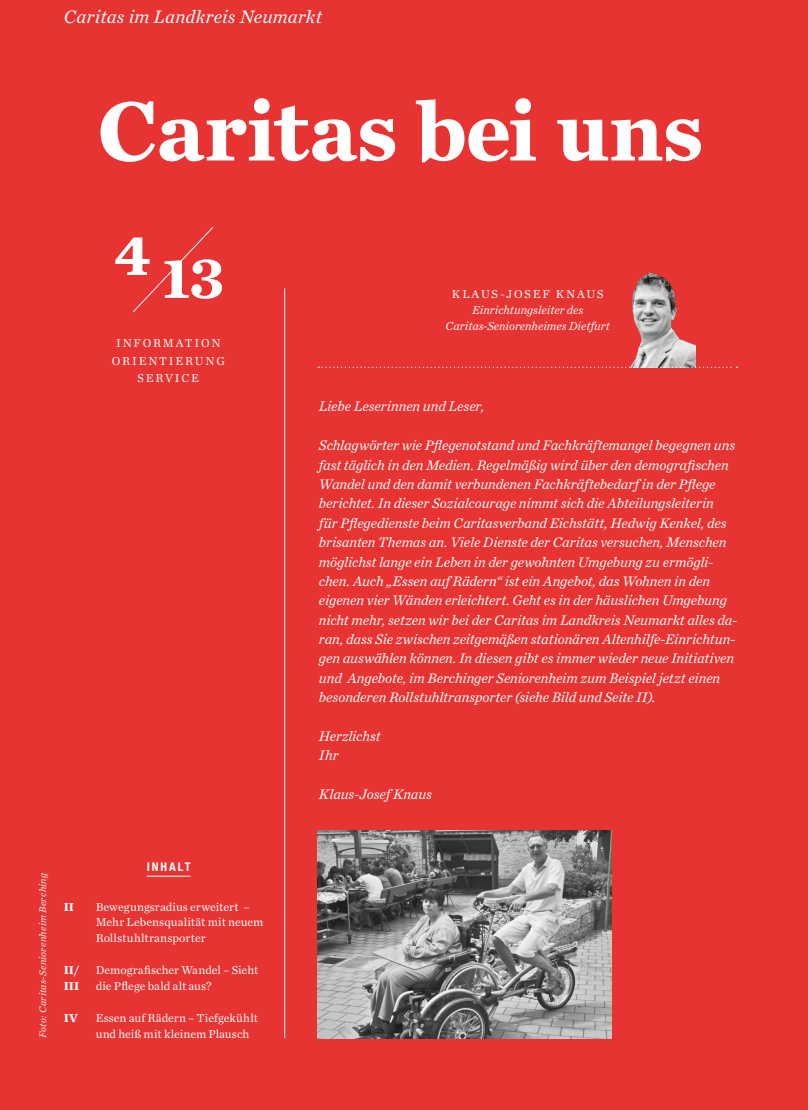
<style>
.page{position:relative;width:808px;height:1110px;background:#fff}
.page>*{position:absolute;margin:0;border:0;box-sizing:border-box;transform-origin:0 0}
.t1{font:700 87.5px "Chronicle Text G1";letter-spacing:-.01em;color:#fff}
.t2{font:700 60px "Chronicle Text G1";color:#fff}
.t3{font:italic 18.75px "Chronicle Text G1";letter-spacing:.01em;color:#fff}
.t4{font:italic 14.38px/19.4px "Chronicle Text G1";letter-spacing:-.01em;color:#fff}
.t5{font:12px/16px "Chronicle Text G1";letter-spacing:.02em;color:#fff}
.t6{font:italic 12px/16px "Chronicle Text G1";color:#fff;text-align:center}
.t7{font:12px/17.5px "Chronicle Text G1";letter-spacing:.15em;color:#fff;text-align:center}
.t8{font:12px/16px "Chronicle Text G1";letter-spacing:-.005em;color:#fff}
.t9{font:700 12px/16px "Chronicle Text G1";letter-spacing:.005em;color:#fff}
.t10{font:700 condensed 12px "Helvetica Neue LT Std";letter-spacing:.16em;color:#fff}
.t11{font:italic 10px "Chronicle Text G1";letter-spacing:.025em;color:#fff}
</style>
<div class="page">
<div style="left:0;top:0;width:808px;height:1109px;background:#e73331"></div>
<img style="left:631px;top:271px;width:65px;height:95px">
<svg style="left:318px;top:366px;width:419px;height:2px"></svg>
<svg style="left:133px;top:227px;width:80px;height:85px"></svg>
<hr style="left:147px;top:875px;width:43px;height:1px;background:#fff">
<hr style="left:284px;top:288px;width:1px;height:749px;background:#fff">
<img style="left:317px;top:830px;width:295px;height:207px">
<h3 class="t3" style="left:64px;top:2px;width:260px">Caritas im Landkreis Neumarkt</h3>
<h1 class="t1" style="left:97px;top:60px;width:607px">Caritas bei uns</h1>
<h2 class="t2" style="left:114px;top:229px;width:112px">413</h2>
<p class="t7" style="left:112px;top:334px;width:114px">Informati on orientier ung<br>Service</p>
<p class="t11" style="left:35px;top:1037px;width:167px;rotate:-90deg">Foto: Caritas-Seniorenheim Berching</p>
<p class="t9" style="left:64px;top:897px;width:12px">II</p>
<p class="t9" style="left:64px;top:961px;width:17px">II/<br>III</p>
<p class="t9" style="left:64px;top:1009px;width:16px">IV</p>
<p class="t10" style="left:147px;top:859px;width:45px">Inhalt</p>
<p class="t5" style="left:96px;top:897px;width:169px">Bewegungsradius erweitert –<br>Mehr Lebensqualität mit neuem<br>Rollstuhltransporter</p>
<p class="t8" style="left:96px;top:961px;width:164px">Demografischer Wandel – Sieht die Pflege bald alt aus?</p>
<p class="t5" style="left:96px;top:1009px;width:164px">Essen auf Rädern – Tiefgekühlt und heiß mit kleinem Plausch</p>
<p class="t7" style="left:452px;top:284px;width:153px">Klaus-Josef Knaus</p>
<p class="t6" style="left:445px;top:301px;width:166px">Einrichtungsleiter des<br>Caritas-Seniorenheimes Dietfurt</p>
<p class="t4" style="left:319px;top:396px;width:167px">Liebe Leserinnen und Leser,</p>
<p class="t4" style="left:319px;top:434px;width:420px">Schlagwörter wie Pflegenotstand und Fachkräftemangel begegnen uns fast täglich in den Medien. Regelmäßig wird über den demografischen Wandel und den damit verbundenen Fachkräftebedarf in der Pflege berichtet. In dieser Sozialcourage nimmt sich die Abteilungsleiterin<br>für Pflegedienste beim Caritasverband Eichstätt, Hedwig Kenkel, des brisanten Themas an. Viele Dienste der Caritas versuchen, Menschen möglichst lange ein Leben in der gewohnten Umgebung zu ermögli&shy;chen. Auch „Essen auf Rädern“ ist ein Angebot, das Wohnen in den eigenen vier Wänden erleichtert. Geht es in der häuslichen Umgebung nicht mehr, setzen wir bei der Caritas im Landkreis Neumarkt alles da&shy;ran, dass Sie zwischen zeitgemäßen stationären Altenhilfe-Einrichtun&shy;gen auswählen können. In diesen gibt es immer wieder neue Initiativen und Angebote, im Berchinger Seniorenheim zum Beispiel jetzt einen besonderen Rollstuhltransporter (siehe Bild und Seite II).</p>
<p class="t4" style="left:319px;top:725px;width:63px">Herzlichst<br>Ihr</p>
<p class="t4" style="left:319px;top:783px;width:115px">Klaus-Josef Knaus</p>
</div>
